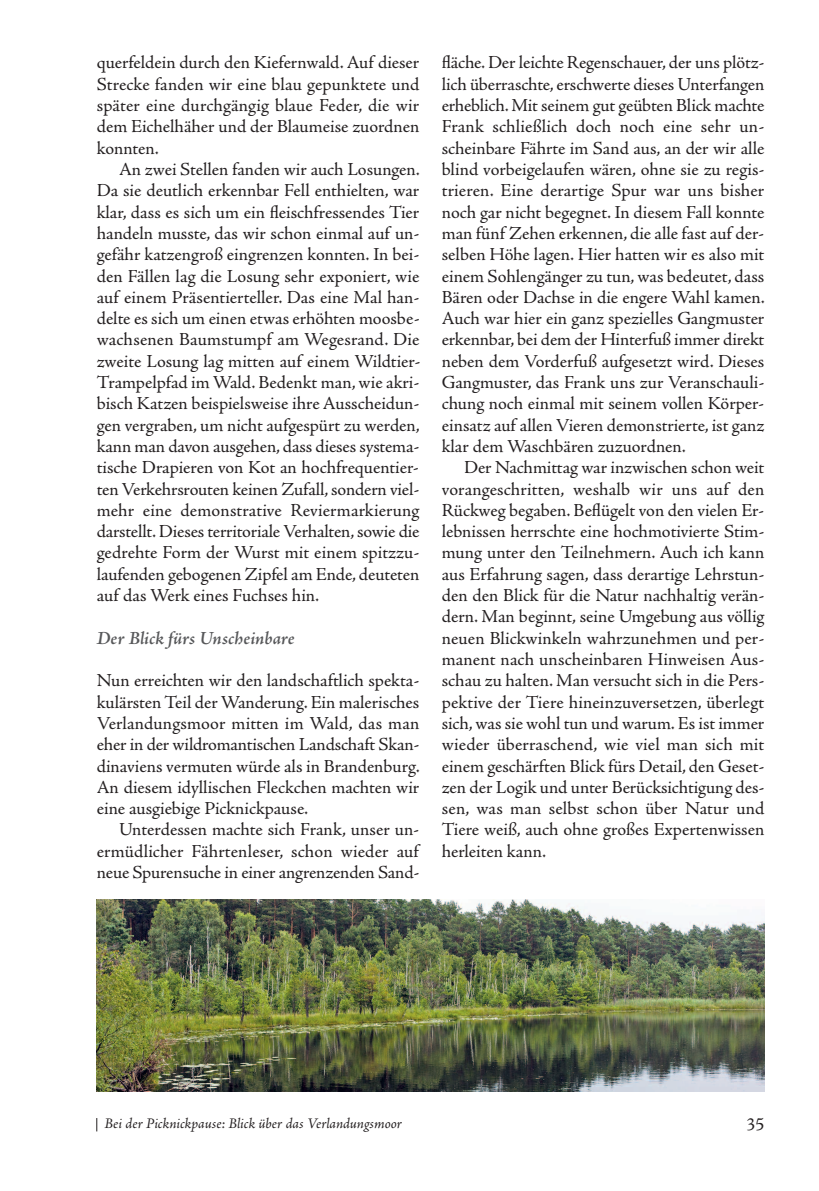
<style>
.page{position:relative;width:819px;height:1191px;background:#fff}
.page>*{position:absolute;margin:0;border:0;box-sizing:border-box;transform-origin:0 0}
.t1{font:italic 600 18.72px "Adobe Jenson Pro";color:#57585a}
.t2{font:18.38px/21.3px "Adobe Jenson Pro";letter-spacing:-.005em;color:#231f20;text-align:justify}
.t3{font:italic 14.88px "Adobe Jenson Pro";letter-spacing:-.005em;color:#231f20}
</style>
<div class="page">
<svg style="left:96px;top:1118px;width:1px;height:13px"></svg>
<img style="left:97px;top:899px;width:667px;height:192px">
<p class="t2" style="left:97px;top:54px;width:324px">querfeldein durch den Kiefernwald. Auf dieser Strecke fanden wir eine blau gepunktete und später eine durchgängig blaue Feder, die wir dem Eichelhäher und der Blaumeise zuordnen konnten.</p>
<p class="t2" style="left:97px;top:160px;width:325px;text-indent:22px">An zwei Stellen fanden wir auch Losungen.<br>Da sie deutlich erkennbar Fell enthielten, war klar, dass es sich um ein fleischfressendes Tier handeln musste, das wir schon einmal auf un&shy;gefähr katzengroß eingrenzen konnten. In bei&shy;den Fällen lag die Losung sehr exponiert, wie auf einem Präsentierteller. Das eine Mal han&shy;delte es sich um einen etwas erhöhten moosbe&shy;wachsenen Baumstumpf am Wegesrand. Die zweite Losung lag mitten auf einem Wildtier-Trampelpfad im Wald. Bedenkt man, wie akri&shy;bisch Katzen beispielsweise ihre Ausscheidun&shy;gen vergraben, um nicht aufgespürt zu werden, kann man davon ausgehen, dass dieses systema&shy;tische Drapieren von Kot an hochfrequentier&shy;ten Verkehrsrouten keinen Zufall,sondern viel&shy;mehr eine demonstrative Reviermarkierung darstellt.Dieses territoriale Verhalten,sowie die gedrehte Form der Wurst mit einem spitzzu&shy;laufenden gebogenen Zipfel am Ende, deuteten auf das Werk eines Fuchses hin.</p>
<p class="t1" style="left:97px;top:631px;width:199px">Der Blick fürs Unscheinbare</p>
<p class="t2" style="left:97px;top:672px;width:324px">Nun erreichten wir den landschaftlich spekta&shy;kulärsten Teil der Wanderung. Ein malerisches Verlandungsmoor mitten im Wald, das man eher in der wildromantischen Landschaft Skan&shy;dinaviens vermuten würde als in Brandenburg.<br>An diesem idyllischen Fleckchen machten wir eine ausgiebige Picknickpause.</p>
<p class="t2" style="left:97px;top:821px;width:324px;text-indent:22px">Unterdessen machte sich Frank, unser un&shy;ermüdlicher Fährtenleser, schon wieder auf neue Spurensuche in einer angrenzenden Sand-</p>
<p class="t2" style="left:442px;top:54px;width:324px">fläche.Der leichte Regenschauer, der uns plötz&shy;lich überraschte, erschwerte dieses Unterfangen erheblich. Mit seinem gut geübten Blick machte Frank schließlich doch noch eine sehr un&shy;scheinbare Fährte im Sand aus, an der wir alle blind vorbeigelaufen wären, ohne sie zu regis&shy;trieren. Eine derartige Spur war uns bisher noch gar nicht begegnet. In diesem Fall konnte man fünf Zehen erkennen, die alle fast auf der&shy;selben Höhe lagen. Hier hatten wir es also mit einem Sohlengänger zu tun,was bedeutet, dass Bären oder Dachse in die engere Wahl kamen.<br>Auch war hier ein ganz spezielles Gangmuster erkennbar, bei dem der Hinterfuß immer direkt neben dem Vorderfuß aufgesetzt wird. Dieses Gangmuster, das Frank uns zur Veranschauli&shy;chung noch einmal mit seinem vollen Körper&shy;einsatz auf allen Vieren demonstrierte, ist ganz klar dem Waschbären zuzuordnen.</p>
<p class="t2" style="left:442px;top:459px;width:324px;text-indent:22px">Der Nachmittag war inzwischen schon weit vorangeschritten, weshalb wir uns auf den Rückweg begaben. Beflügelt von den vielen Er&shy;lebnissen herrschte eine hochmotivierte Stim&shy;mung unter den Teilnehmern. Auch ich kann aus Erfahrung sagen, dass derartige Lehrstun&shy;den den Blick für die Natur nachhaltig verän&shy;dern. Man beginnt, seine Umgebung aus völlig neuen Blickwinkeln wahrzunehmen und per&shy;manent nach unscheinbaren Hinweisen Aus&shy;schau zu halten. Man versucht sich in die Pers&shy;pektive der Tiere hineinzuversetzen, überlegt sich,was sie wohl tun und warum.Es ist immer wieder überraschend, wie viel man sich mit einem geschärften Blick fürs Detail, den Geset&shy;zen der Logik und unter Berücksichtigung des&shy;sen, was man selbst schon über Natur und Tiere weiß, auch ohne großes Expertenwissen herleiten kann.</p>
<p class="t3" style="left:104px;top:1118px;width:299px">Bei der Picknickpause: Blick über das Verlandungsmoor</p>
<p class="t2" style="left:746px;top:1115px;width:20px">35</p>
</div>
